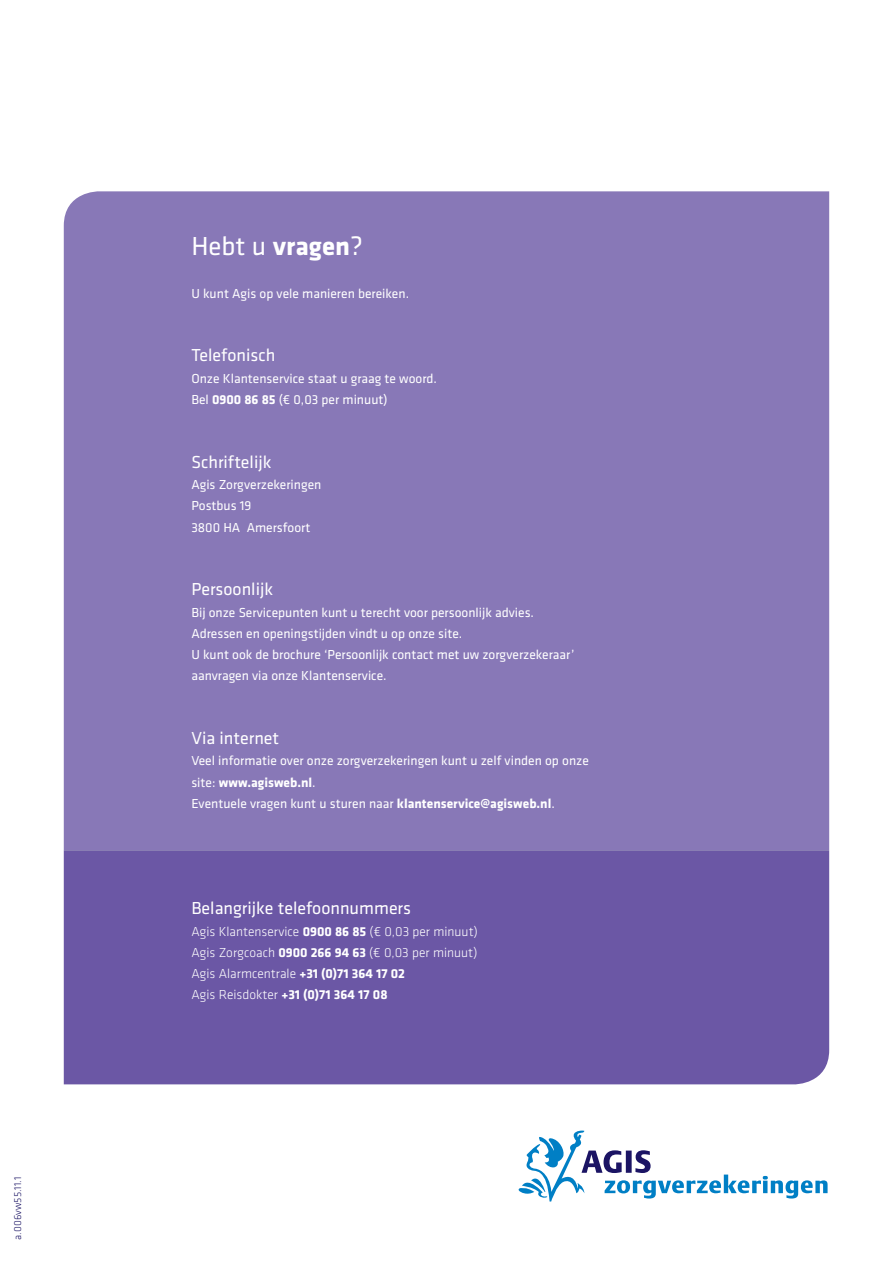
<style>
.page{position:relative;width:893px;height:1263px;background:#fff}
.page>*{position:absolute;margin:0;border:0;box-sizing:border-box;transform-origin:0 0}
.t1{font:70.95px "Agis Zorgverz Logofont";color:#007fc5}
.t2{font:27px "Agis Klavika";color:#fff}
.t3{font:18px "Agis Klavika";color:#fff}
.t4{font:13.5px/21.3px "Agis Klavika";color:#fff}
.t5{font:300 13.5px/21.3px "Agis Klavika";color:#fff}
.t6{font:300 10.5px "Agis Klavika";color:#1b1464}
.s1{font-weight:700}
.s2{color:#1b1464}
</style>
<div class="page">
<div style="left:64px;top:850px;width:765px;height:234px;background:#6b57a5"></div>
<div style="left:64px;top:191px;width:765px;height:659px;background:#8878b7"></div>
<p class="t6" style="left:11px;top:1239px;width:64px;rotate:-90deg">a.006vw55.11.1</p>
<h2 class="t2" style="left:191px;top:229px;width:173px">Hebt u <span class="s1">vragen</span>?</h2>
<p class="t4" style="left:191px;top:282px;width:219px">U kunt Agis op vele manieren bereiken.</p>
<h3 class="t3" style="left:191px;top:344px;width:85px">Telefonisch</h3>
<p class="t4" style="left:191px;top:367px;width:247px">Onze Klantenservice staat u graag te woord.<br>Bel <span class="s1">0900 86 85</span> (€ 0,03 per minuut)</p>
<h3 class="t3" style="left:191px;top:450px;width:82px">Schriftelijk</h3>
<p class="t4" style="left:191px;top:473px;width:132px">Agis Zorgverzekeringen<br>Postbus 19<br>3800 HA Amersfoort</p>
<h3 class="t3" style="left:191px;top:578px;width:83px">Persoonlijk</h3>
<p class="t4" style="left:191px;top:601px;width:384px">Bij onze Servicepunten kunt u terecht voor persoonlijk advies.<br>Adressen en openingstijden vindt u op onze site.<br>U kunt ook de brochure ‘Persoonlijk contact met uw zorgverzekeraar’ aanvragen via onze Klantenservice.</p>
<h3 class="t3" style="left:191px;top:726px;width:89px">Via internet</h3>
<p class="t4" style="left:191px;top:750px;width:399px">Veel informatie over onze zorgverzekeringen kunt u zelf vinden op onze site: <span class="s1">www.agisweb.nl</span>.<br>Eventuele vragen kunt u sturen naar <span class="s1">klantenservice@agisweb.nl</span>.</p>
<h3 class="t3" style="left:191px;top:896px;width:221px">Belangrijke telefoonnummers</h3>
<p class="t5" style="left:191px;top:920px;width:288px">Agis Klantenservice <span class="s1">0900 86 85</span> (€ 0,03 per minuut)<br>Agis Zorgcoach <span class="s1">0900 266 94 63</span> (€ 0,03 per minuut)<br>Agis Alarmcentrale <span class="s1">+31 (0)71 364 17 02<br></span>Agis Reisdokter <span class="s1">+31 (0)71 364 17 08</span></p>
<h1 class="t1" style="left:518px;top:1130px;width:313px">A<span class="s2">s</span>n</h1>
</div>
